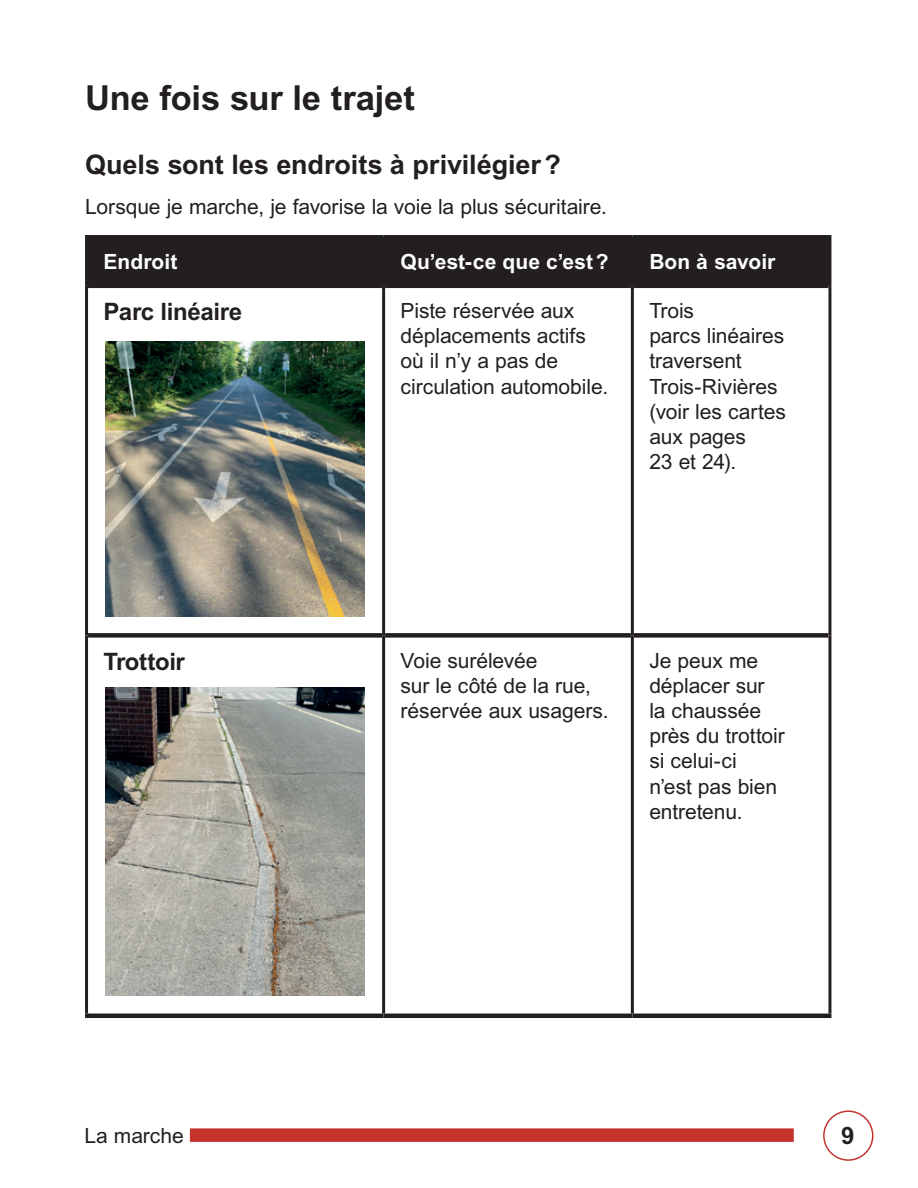
<style>
.page{position:relative;width:918px;height:1188px;background:#fff}
.page>*{position:absolute;margin:0;border:0;box-sizing:border-box;transform-origin:0 0}
.t1{font:700 34.5px "Arial MT Std";letter-spacing:-.005em;color:#231f20}
.t2{font:700 27px "Arial MT Std";letter-spacing:-.005em;color:#231f20}
.t3{font:700 24px "Arial MT Std";letter-spacing:-.015em;color:#231f20}
.t4{font:21px/25.2px "Arial MT Std";letter-spacing:-.005em;color:#231f20}
.t5{font:700 21px "Arial MT Std";color:#fff}
</style>
<div class="page">
<div style="left:823px;top:1110px;width:51px;height:51px;border:2px solid #c5332d;border-radius:50%"></div>
<div style="left:190px;top:1128px;width:604px;height:14px;background:#c5332d"></div>
<div style="left:88px;top:238px;width:740px;height:46px;background:#231f20"></div>
<hr style="left:88px;top:284px;width:294px;height:4px;background:#231f20">
<hr style="left:385px;top:284px;width:246px;height:4px;background:#231f20">
<hr style="left:634px;top:284px;width:194px;height:4px;background:#231f20">
<div style="left:88px;top:633px;width:294px;height:5px;background:#231f20"></div>
<div style="left:385px;top:633px;width:246px;height:5px;background:#231f20"></div>
<div style="left:634px;top:633px;width:194px;height:5px;background:#231f20"></div>
<hr style="left:85px;top:1014px;width:299px;height:4px;background:#231f20">
<hr style="left:384px;top:1014px;width:248px;height:4px;background:#231f20">
<hr style="left:632px;top:1014px;width:199px;height:4px;background:#231f20">
<hr style="left:85px;top:235px;width:299px;height:3px;background:#231f20">
<hr style="left:85px;top:238px;width:3px;height:48px;background:#231f20">
<hr style="left:384px;top:235px;width:248px;height:3px;background:#231f20">
<hr style="left:382px;top:238px;width:3px;height:48px;background:#231f20">
<hr style="left:632px;top:235px;width:199px;height:3px;background:#231f20">
<hr style="left:631px;top:238px;width:3px;height:48px;background:#231f20">
<hr style="left:828px;top:238px;width:3px;height:48px;background:#231f20">
<hr style="left:85px;top:286px;width:3px;height:349px;background:#231f20">
<hr style="left:382px;top:286px;width:3px;height:349px;background:#231f20">
<hr style="left:631px;top:286px;width:3px;height:349px;background:#231f20">
<hr style="left:828px;top:286px;width:3px;height:349px;background:#231f20">
<hr style="left:85px;top:635px;width:3px;height:379px;background:#231f20">
<hr style="left:382px;top:635px;width:3px;height:379px;background:#231f20">
<hr style="left:631px;top:635px;width:3px;height:379px;background:#231f20">
<hr style="left:828px;top:635px;width:3px;height:379px;background:#231f20">
<img style="left:106px;top:342px;width:258px;height:275px">
<img style="left:106px;top:687px;width:258px;height:309px">
<h1 class="t1" style="left:85px;top:78px;width:331px">Une fois sur le trajet</h1>
<p class="t2" style="left:85px;top:148px;width:477px">Quels sont les endroits à privilégier?</p>
<p class="t4" style="left:85px;top:194px;width:523px">Lorsque je marche, je favorise la voie la plus sécuritaire.</p>
<p class="t5" style="left:104px;top:249px;width:75px">Endroit</p>
<p class="t5" style="left:401px;top:249px;width:210px">Qu’est-ce que c’est?</p>
<p class="t5" style="left:649px;top:249px;width:128px">Bon à savoir</p>
<p class="t3" style="left:104px;top:298px;width:140px">Parc linéaire</p>
<p class="t4" style="left:401px;top:298px;width:209px">Piste réservée aux déplacements actifs où il n’y a pas de circulation automobile.</p>
<p class="t4" style="left:649px;top:298px;width:138px">Trois<br>parcs linéaires traversent<br>Trois-Rivières (voir les cartes aux pages<br>23 et 24).</p>
<p class="t3" style="left:104px;top:647px;width:83px">Trottoir</p>
<p class="t4" style="left:401px;top:648px;width:210px">Voie surélevée<br>sur le côté de la rue, réservée aux usagers.</p>
<p class="t4" style="left:649px;top:648px;width:137px">Je peux me déplacer sur la chaussée près du trottoir si celui-ci<br>n’est pas bien entretenu.</p>
<p class="t4" style="left:84px;top:1123px;width:101px">La marche</p>
<p class="t3" style="left:841px;top:1122px;width:15px">9</p>
</div>
